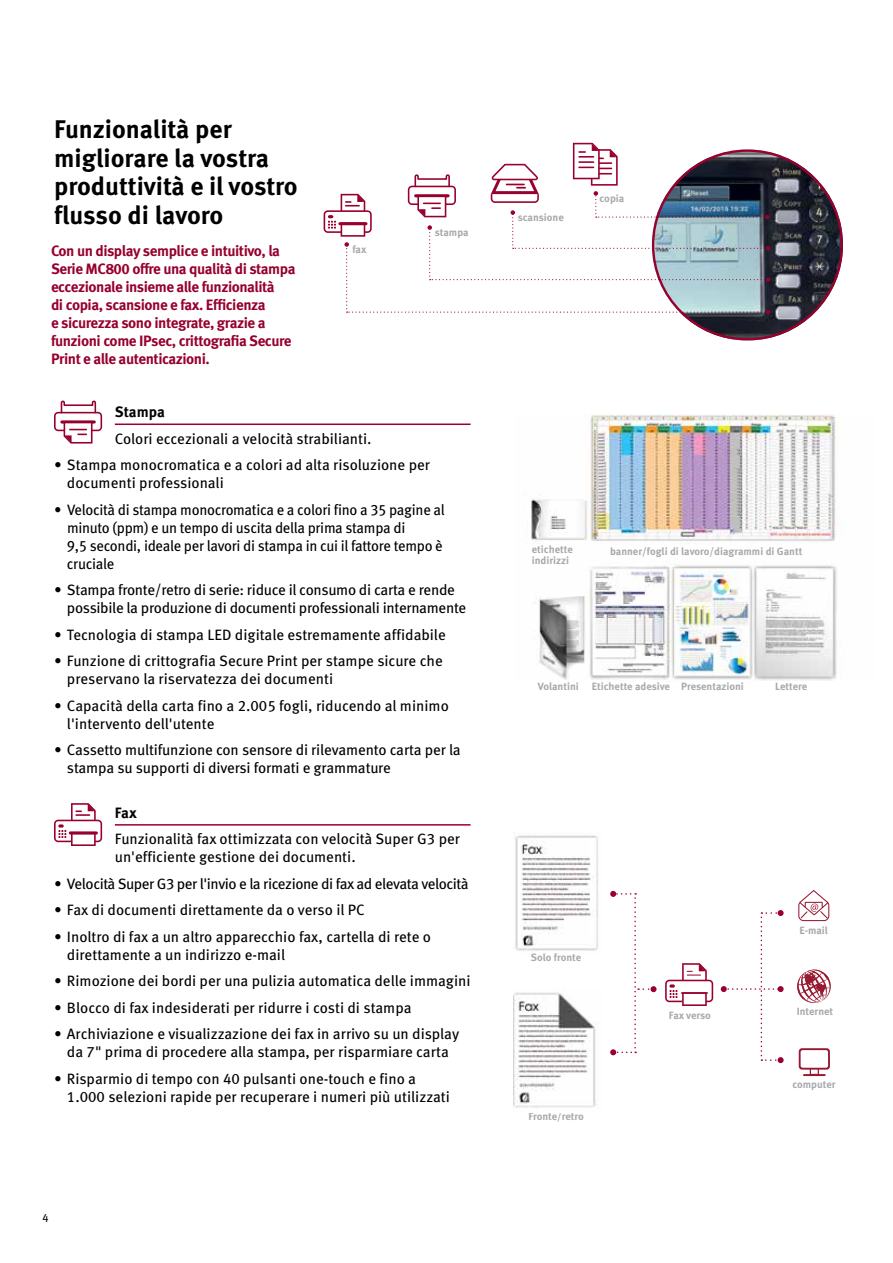
<style>
.page{position:relative;width:893px;height:1263px;background:#fff}
.page>*{position:absolute;margin:0;border:0;box-sizing:border-box;transform-origin:0 0}
.t1{font:700 25.5px/28.5px "Meta Pro";letter-spacing:-.005em;color:#000}
.t2{font:15px/18px "Meta Pro";letter-spacing:-.01em;color:#000}
.t3{font:700 15px/18px "Meta Pro";letter-spacing:-.03em;color:#96002e}
.t4{font:15px "Meta Pro";letter-spacing:-.03em;color:#000}
.t5{font:700 15px "Meta Pro";color:#000}
.t6{font:11.25px "Meta Pro";color:#000}
.t7{font:700 10.5px/10.5px "Meta Pro";color:#a7a9ac}
.s1{font-family:"Meta Bold LF";font-weight:400}
.s2{font-family:"Meta Book LF"}
.s3{font-weight:700}
</style>
<div class="page">
<img style="left:652px;top:149px;width:191px;height:191px;border-radius:96px">
<svg style="left:324px;top:143px;width:446px;height:171px"></svg>
<img style="left:526px;top:415px;width:317px;height:266px">
<svg style="left:798px;top:890px;width:31px;height:31px"></svg>
<svg style="left:797px;top:969px;width:34px;height:35px"></svg>
<svg style="left:799px;top:1048px;width:31px;height:27px"></svg>
<hr style="left:804px;top:1074px;width:21px;height:2px;background:#981a32">
<svg style="left:665px;top:963px;width:48px;height:43px"></svg>
<svg style="left:721px;top:910px;width:63px;height:153px"></svg>
<img style="left:515px;top:835px;width:83px;height:116px">
<svg style="left:610px;top:891px;width:47px;height:164px"></svg>
<img style="left:514px;top:992px;width:85px;height:116px">
<hr style="left:115px;top:423px;width:356px;height:2px;background:#98002e">
<hr style="left:115px;top:824px;width:356px;height:2px;background:#98002e">
<svg style="left:54px;top:400px;width:48px;height:43px"></svg>
<svg style="left:54px;top:803px;width:48px;height:43px"></svg>
<h1 class="t1" style="left:54px;top:114px;width:245px">Funzionalità per migliorare la vostra produttività e il vostro flusso di lavoro</h1>
<p class="t3" style="left:51px;top:241px;width:246px">Con un display semplice e intuitivo, la Serie MC<span class="s1">800</span> offre una qualità di stampa eccezionale insieme alle funzionalità<br>di copia, scansione e fax. Efficienza<br>e sicurezza sono integrate, grazie a funzioni come IPsec, crittografia Secure Print e alle autenticazioni.</p>
<p class="t7" style="left:352px;top:244px;width:15px">fax</p>
<p class="t7" style="left:435px;top:226px;width:35px">stampa</p>
<p class="t5" style="left:115px;top:400px;width:52px">Stampa</p>
<p class="t2" style="left:115px;top:428px;width:258px">Colori eccezionali a velocità strabilianti.</p>
<p class="t2" style="left:67px;top:455px;width:365px;text-indent:-13px">• Stampa monocromatica e a colori ad alta risoluzione per documenti professionali</p>
<p class="t2" style="left:67px;top:499px;width:379px;text-indent:-13px">• Velocità di stampa monocromatica e a colori fino a <span class="s2">35</span> pagine al minuto (ppm) e un tempo di uscita della prima stampa di<br><span class="s2">9</span>,<span class="s2">5</span> secondi, ideale per lavori di stampa in cui il fattore tempo è cruciale</p>
<p class="t2" style="left:67px;top:580px;width:401px;text-indent:-13px">• Stampa fronte/retro di serie: riduce il consumo di carta e rende possibile la produzione di documenti professionali internamente</p>
<p class="t2" style="left:54px;top:624px;width:393px">• Tecnologia di stampa LED digitale estremamente affidabile</p>
<p class="t2" style="left:67px;top:651px;width:377px;text-indent:-13px">• Funzione di crittografia Secure Print per stampe sicure che preservano la riservatezza dei documenti</p>
<p class="t2" style="left:67px;top:695px;width:383px;text-indent:-13px">• Capacità della carta fino a <span class="s2">2</span>.<span class="s2">005</span> fogli, riducendo al minimo l'intervento dell'utente</p>
<p class="t2" style="left:67px;top:740px;width:395px;text-indent:-13px">• Cassetto multifunzione con sensore di rilevamento carta per la stampa su supporti di diversi formati e grammature</p>
<p class="t2" style="left:115px;top:798px;width:347px;line-height:26.5px"><span class="s3">Fax<br></span>Funzionalità fax ottimizzata con velocità Super G<span class="s2">3</span> per</p>
<p class="t2" style="left:115px;top:847px;width:242px">un'efficiente gestione dei documenti.</p>
<p class="t4" style="left:54px;top:872px;width:416px">• Velocità Super G<span class="s2">3</span> per l'invio e la ricezione di fax ad elevata velocità</p>
<p class="t2" style="left:54px;top:900px;width:312px">• Fax di documenti direttamente da o verso il PC</p>
<p class="t2" style="left:67px;top:926px;width:366px;text-indent:-13px">• Inoltro di fax a un altro apparecchio fax, cartella di rete o direttamente a un indirizzo e-mail</p>
<p class="t2" style="left:54px;top:971px;width:418px">• Rimozione dei bordi per una pulizia automatica delle immagini</p>
<p class="t2" style="left:54px;top:997px;width:359px">• Blocco di fax indesiderati per ridurre i costi di stampa</p>
<p class="t2" style="left:54px;top:1024px;width:406px;text-align:center">• Archiviazione e visualizzazione dei fax in arrivo su un display da <span class="s2">7</span>" prima di procedere alla stampa, per risparmiare carta</p>
<p class="t2" style="left:67px;top:1068px;width:384px;text-indent:-13px">• Risparmio di tempo con <span class="s2">40</span> pulsanti one-touch e fino a<br><span class="s2">1</span>.<span class="s2">000</span> selezioni rapide per recuperare i numeri più utilizzati</p>
<p class="t6" style="left:43px;top:1207px;width:8px">4</p>
<p class="t7" style="left:518px;top:212px;width:48px">scansione</p>
<p class="t7" style="left:600px;top:193px;width:26px">copia</p>
<p class="t7" style="left:532px;top:544px;width:43px">etichette indirizzi</p>
<p class="t7" style="left:610px;top:545px;width:194px">banner/fogli di lavoro/diagrammi di Gantt</p>
<p class="t7" style="left:538px;top:681px;width:208px">Volantini Etichette adesive Presentazioni</p>
<p class="t7" style="left:775px;top:681px;width:34px">Lettere</p>
<p class="t7" style="left:531px;top:952px;width:52px">Solo fronte</p>
<p class="t7" style="left:529px;top:1110px;width:57px">Fronte/retro</p>
<p class="t7" style="left:669px;top:1009px;width:44px">Fax verso</p>
<p class="t7" style="left:799px;top:924px;width:30px">E-mail</p>
<p class="t7" style="left:797px;top:1005px;width:38px">Internet</p>
<p class="t7" style="left:792px;top:1078px;width:45px">computer</p>
</div>
